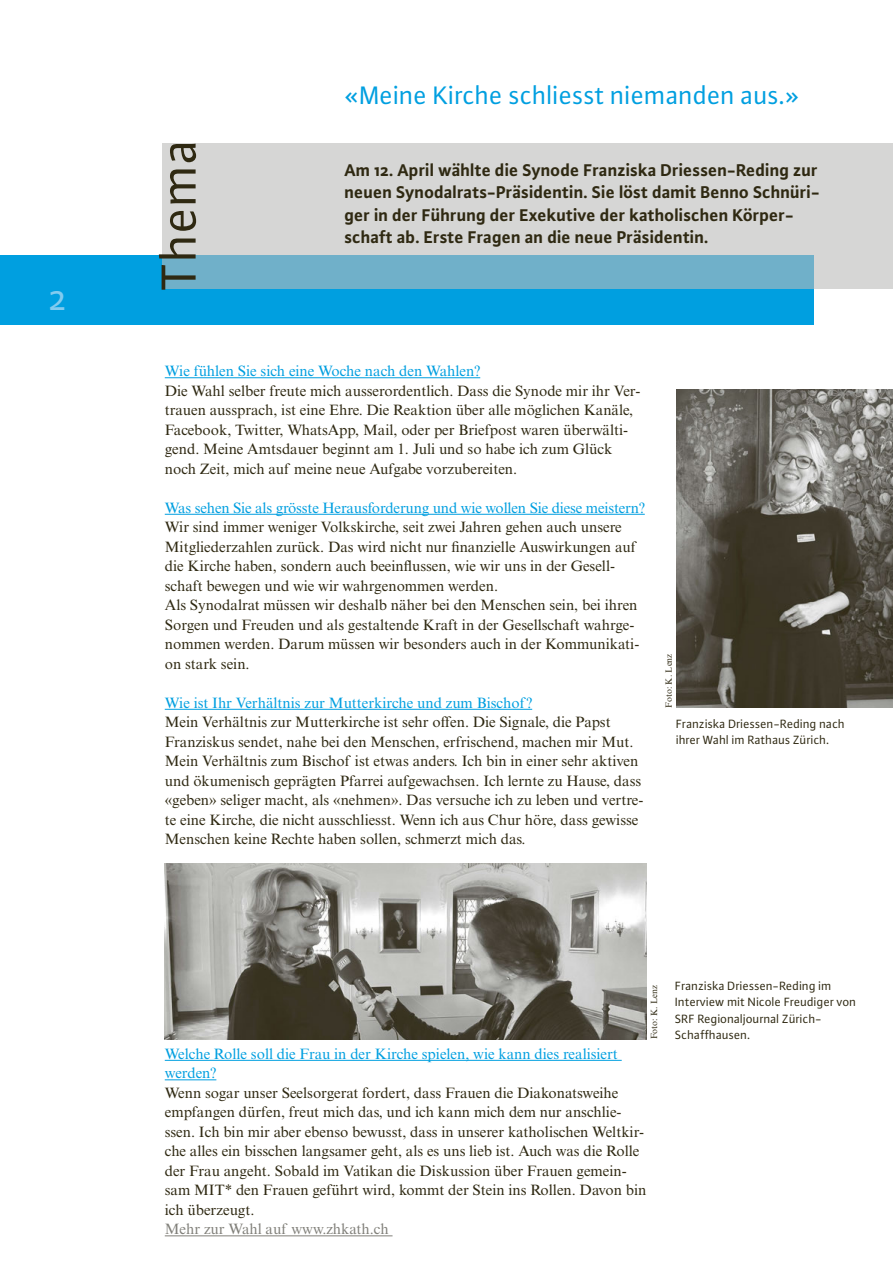
<style>
.page{position:relative;width:893px;height:1263px;background:#fff}
.page>*{position:absolute;margin:0;border:0;box-sizing:border-box;transform-origin:0 0}
.t1{font:52.5px "Plus Sans Pro";letter-spacing:.01em;color:#2f2912}
.t2{font:39px "Plus Sans Pro";color:#82cbef}
.t3{font:27px "Plus Sans Pro";color:#009fe0}
.t4{font:700 18px/22.5px "Plus Sans Pro";color:#2f2912}
.t5{font:15px/19.5px "Times New Roman MT Std";color:#2f2912}
.t6{font:15px/19.5px "Times New Roman MT Std";color:#009fe0}
.t7{font:15px "Times New Roman MT Std";color:#81807a}
.t8{font:12.75px/16.5px "Plus Sans Pro";color:#2f2912}
.t9{font:9px "Times New Roman MT Std";color:#2f2912}
</style>
<div class="page">
<div style="left:0;top:255px;width:814px;height:70px;background:#009fe0"></div>
<svg style="left:162px;top:144px;width:731px;height:145px;background:#c0ced2"></svg>
<hr style="left:165px;top:377px;width:315px;height:1px;background:#009fe0">
<hr style="left:165px;top:514px;width:480px;height:1px;background:#009fe0">
<hr style="left:165px;top:709px;width:367px;height:1px;background:#009fe0">
<hr style="left:165px;top:1060px;width:457px;height:1px;background:#009fe0">
<hr style="left:165px;top:1079px;width:51px;height:1px;background:#009fe0">
<hr style="left:165px;top:1235px;width:228px;height:1px;background:#81807a">
<img style="left:165px;top:864px;width:481px;height:175px">
<img style="left:676px;top:389px;width:217px;height:319px">
<h2 class="t2" style="left:49px;top:271px;width:20px">2</h2>
<h1 class="t1" style="left:143px;top:290px;width:153px;rotate:-90deg">Thema</h1>
<h3 class="t3" style="left:344px;top:77px;width:457px">«Meine Kirche schliesst niemanden aus.»</h3>
<p class="t4" style="left:344px;top:157px;width:477px">Am 12. April wählte die Synode Franziska Driessen-Reding zur neuen Synodalrats-Präsidentin. Sie löst damit Benno Schnüri&shy;ger in der Führung der Exekutive der katholischen Körper&shy;schaft ab. Erste Fragen an die neue Präsidentin.</p>
<p class="t6" style="left:165px;top:361px;width:317px">Wie fühlen Sie sich eine Woche nach den Wahlen?</p>
<p class="t5" style="left:165px;top:381px;width:477px">Die Wahl selber freute mich ausserordentlich. Dass die Synode mir ihr Ver&shy;trauen aussprach, ist eine Ehre. Die Reaktion über alle möglichen Kanäle, Facebook, Twitter, WhatsApp, Mail, oder per Briefpost waren überwälti&shy;gend. Meine Amtsdauer beginnt am 1. Juli und so habe ich zum Glück noch Zeit, mich auf meine neue Aufgabe vorzubereiten.</p>
<p class="t6" style="left:165px;top:498px;width:481px">Was sehen Sie als grösste Herausforderung und wie wollen Sie diese meistern?</p>
<p class="t5" style="left:165px;top:517px;width:476px">Wir sind immer weniger Volkskirche, seit zwei Jahren gehen auch unsere Mitgliederzahlen zurück. Das wird nicht nur finanzielle Auswirkungen auf die Kirche haben, sondern auch beeinflussen, wie wir uns in der Gesell&shy;schaft bewegen und wie wir wahrgenommen werden.<br>Als Synodalrat müssen wir deshalb näher bei den Menschen sein, bei ihren Sorgen und Freuden und als gestaltende Kraft in der Gesellschaft wahrge&shy;nommen werden. Darum müssen wir besonders auch in der Kommunikati&shy;on stark sein.</p>
<p class="t6" style="left:165px;top:693px;width:369px">Wie ist Ihr Verhältnis zur Mutterkirche und zum Bischof?</p>
<p class="t5" style="left:165px;top:712px;width:480px">Mein Verhältnis zur Mutterkirche ist sehr offen. Die Signale, die Papst Franziskus sendet, nahe bei den Menschen, erfrischend, machen mir Mut.<br>Mein Verhältnis zum Bischof ist etwas anders. Ich bin in einer sehr aktiven und ökumenisch geprägten Pfarrei aufgewachsen. Ich lernte zu Hause, dass «geben» seliger macht, als «nehmen». Das versuche ich zu leben und vertre&shy;te eine Kirche, die nicht ausschliesst. Wenn ich aus Chur höre, dass gewisse Menschen keine Rechte haben sollen, schmerzt mich das.</p>
<p class="t9" style="left:664px;top:707px;width:55px;rotate:-90deg">Foto: K. Lenz</p>
<p class="t8" style="left:676px;top:714px;width:170px">Franziska Driessen-Reding nach ihrer Wahl im Rathaus Zürich.</p>
<p class="t9" style="left:649px;top:1039px;width:55px;rotate:-90deg">Foto: K. Lenz</p>
<p class="t6" style="left:165px;top:1044px;width:455px">Welche Rolle soll die Frau in der Kirche spielen, wie kann dies realisiert werden?</p>
<p class="t5" style="left:165px;top:1083px;width:483px">Wenn sogar unser Seelsorgerat fordert, dass Frauen die Diakonatsweihe empfangen dürfen, freut mich das, und ich kann mich dem nur anschlie&shy;ssen. Ich bin mir aber ebenso bewusst, dass in unserer katholischen Weltkir&shy;che alles ein bisschen langsamer geht, als es uns lieb ist. Auch was die Rolle der Frau angeht. Sobald im Vatikan die Diskussion über Frauen gemein&shy;sam MIT* den Frauen geführt wird, kommt der Stein ins Rollen. Davon bin ich überzeugt.</p>
<p class="t7" style="left:165px;top:1220px;width:226px">Mehr zur Wahl auf www.zhkath.ch</p>
<p class="t8" style="left:675px;top:977px;width:183px">Franziska Driessen-Reding im<br>Interview mit Nicole Freudiger von<br>SRF Regionaljournal Zürich-<br>Schaffhausen.</p>
</div>
